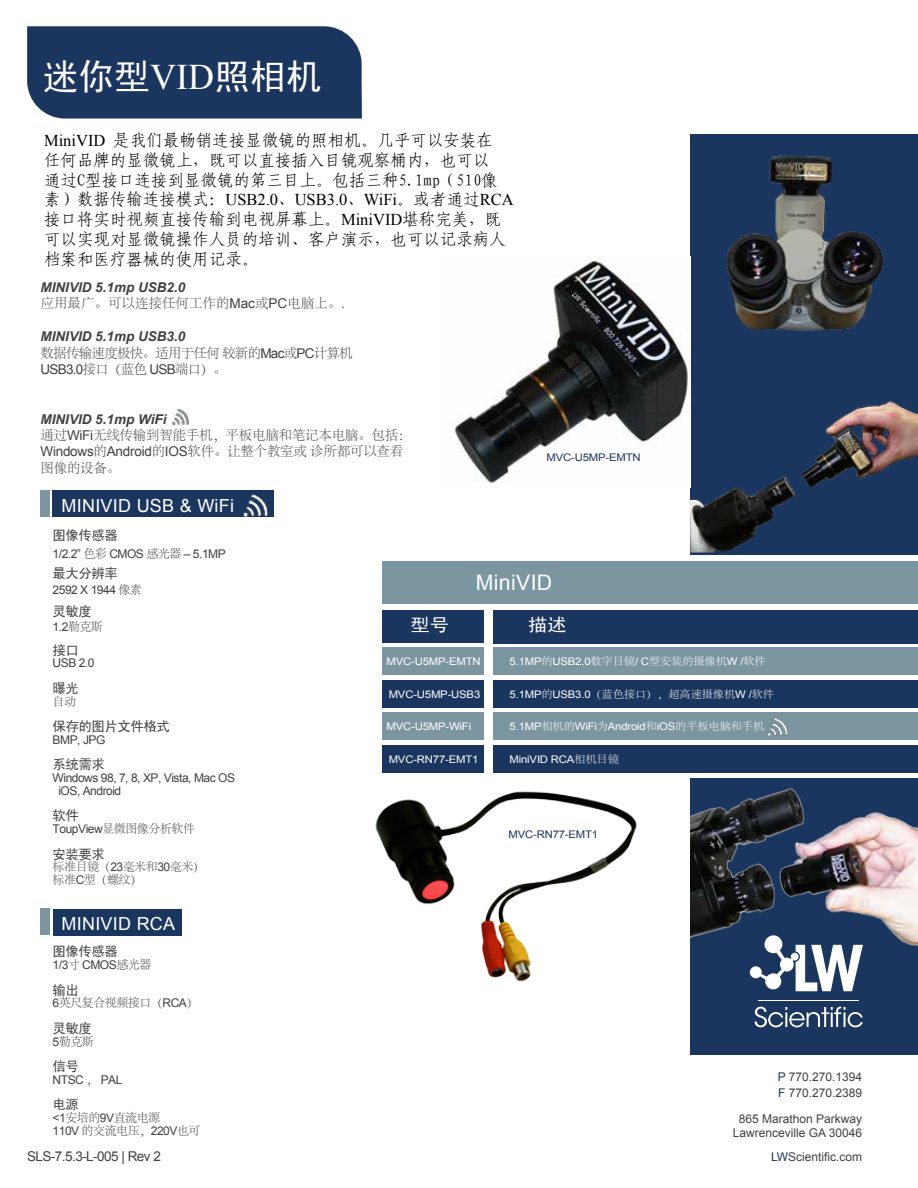
<style>
.page{position:relative;width:918px;height:1188px;background:#fff}
.page>*{position:absolute;margin:0;border:0;box-sizing:border-box;transform-origin:0 0}
.t1{font:36px "Sim Hei";color:#fff}
.t2{font:21.45px "Arial";letter-spacing:.015em;color:#fff}
.t3{font:18px "Arial";letter-spacing:.015em;color:#fff}
.t4{font:18px "Sim Hei";color:#fff;scale:1.08 1}
.t5{font:16.5px/19.8px "Fang Song GB2312";color:#000}
.t6{font:16.5px "Times New Roman";color:#000}
.t7{font:300 13.5px/16.2px "Adobe Song Std";letter-spacing:-.02em;color:#404041}
.t8{font:italic 700 13.5px "Arial";color:#404041}
.t9{font:13.5px "Sim Hei";letter-spacing:-.04em;color:#404041}
.t10{font:13.5px "Arial";letter-spacing:-.04em;color:#404041}
.t11{font:300 13.5px "Adobe Song Std";letter-spacing:-.055em;color:#404041}
.t12{font:300 13.5px "Adobe Song Std";color:#404041}
.t13{font:12px/12.8px "Arial";letter-spacing:-.04em;color:#404041}
.t14{font:12px/16.5px "Arial";color:#404041}
.t15{font:300 12px/12.8px "Adobe Song Std";letter-spacing:-.04em;color:#404041}
.t16{font:10.5px "Arial";letter-spacing:-.015em;color:#fff;scale:1.08 1}
.t17{font:300 10.5px "Adobe Song Std";letter-spacing:-.015em;color:#fff;scale:1.08 1}
.t18{font:10.5px "Arial";letter-spacing:-.015em;color:#1b365e;scale:1.08 1}
.s1{font-family:"Times New Roman"}
.s2{font-family:"Fang Song GB2312"}
.s3{font-family:"Arial";font-weight:400}
.s4{font-family:"Adobe Song Std";font-weight:300}
.s5{color:#1b365e}
</style>
<div class="page">
<div style="left:53px;top:490px;width:221px;height:27px;background:#1b365e"></div>
<div style="left:690px;top:778px;width:228px;height:276px;background:#1b365e"></div>
<div style="left:690px;top:134px;width:228px;height:421px;background:#1b365e"></div>
<div style="left:493px;top:610px;width:425px;height:33px;background:#1b365e"></div>
<div style="left:493px;top:647px;width:425px;height:28px;background:#7c96a1"></div>
<div style="left:382px;top:647px;width:102px;height:28px;background:#7c96a1"></div>
<div style="left:382px;top:610px;width:102px;height:33px;background:#1b365e"></div>
<svg style="left:755px;top:1007px;width:108px;height:20px"></svg>
<hr style="left:759px;top:1000px;width:100px;height:1px;background:#fff">
<svg style="left:749px;top:950px;width:113px;height:41px"></svg>
<div style="left:382px;top:562px;width:536px;height:42px;background:#7c96a1"></div>
<div style="left:40px;top:490px;width:10px;height:27px;background:#7c96a1"></div>
<div style="left:27px;top:26px;width:335px;height:93px;background:#1b365e"></div>
<div style="left:493px;top:680px;width:425px;height:28px;background:#1b365e"></div>
<div style="left:382px;top:680px;width:102px;height:28px;background:#1b365e"></div>
<div style="left:53px;top:909px;width:129px;height:27px;background:#1b365e"></div>
<div style="left:40px;top:909px;width:10px;height:26px;background:#7c96a1"></div>
<img style="left:453px;top:257px;width:237px;height:227px">
<img style="left:690px;top:788px;width:228px;height:162px">
<img style="left:375px;top:791px;width:262px;height:191px">
<div style="left:493px;top:712px;width:425px;height:28px;background:#7c96a1"></div>
<div style="left:382px;top:712px;width:102px;height:28px;background:#7c96a1"></div>
<div style="left:493px;top:745px;width:425px;height:28px;background:#1b365e"></div>
<div style="left:382px;top:745px;width:102px;height:28px;background:#1b365e"></div>
<img style="left:726px;top:155px;width:158px;height:176px">
<img style="left:690px;top:398px;width:228px;height:155px">
<img style="left:243px;top:494px;width:25px;height:24px">
<img style="left:768px;top:718px;width:19px;height:19px">
<img style="left:172px;top:409px;width:17px;height:17px">
<h1 class="t1" style="left:42px;top:58px;width:281px">迷你型<span class="s1">VID</span>照相机</h1>
<p class="t5" style="left:44px;top:130px;width:455px"><span class="s1">MiniVID</span> 是我们最畅销连接显微镜的照相机。几乎可以安装在任何品牌的显微镜上，既可以直接插入目镜观察桶内，也可以通过C型接口连接到显微镜的第三目上。包括三种5.1mp（510像</p>
<p class="t6" style="left:44px;top:189px;width:471px"><span class="s2">素）数据传输连接模式：</span>USB2.0<span class="s2">、</span>USB3.0<span class="s2">、</span>WiFi<span class="s2">。或者通过</span>RCA</p>
<p class="t5" style="left:44px;top:209px;width:463px">接口将实时视频直接传输到电视屏幕上。<span class="s1">MiniVID</span>堪称完美，既可以实现对显微镜操作人员的培训、客户演示，也可以记录病人档案和医疗器械的使用记录。</p>
<p class="t8" style="left:41px;top:278px;width:146px">MINIVID 5.1mp USB2.0</p>
<p class="t12" style="left:41px;top:296px;width:306px">应用最广。可以连接任何工作的<span class="s3">Mac</span>或<span class="s3">PC</span>电脑上。<span class="s3">.</span></p>
<p class="t8" style="left:41px;top:328px;width:146px">MINIVID 5.1mp USB3.0</p>
<p class="t11" style="left:41px;top:345px;width:314px">数据传输速度极快。适用于任何较新的<span class="s3">Mac</span>或<span class="s3">PC</span>计算机</p>
<p class="t10" style="left:41px;top:360px;width:188px">USB3.0<span class="s4">接口（蓝色</span> USB<span class="s4">端口）。</span></p>
<p class="t8" style="left:41px;top:410px;width:127px">MINIVID 5.1mp WiFi</p>
<p class="t7" style="left:41px;top:428px;width:372px">通过<span class="s3">WiFi</span>无线传输到智能手机，平板电脑和笔记本电脑。包括：<br><span class="s3">Windows</span>的<span class="s3">Android</span>的<span class="s3">IOS</span>软件。让整个教室或诊所都可以查看图像的设备。</p>
<p class="t18" style="left:547px;top:450px;width:89px">MVC-U5MP-EMTN</p>
<p class="t3" style="left:62px;top:494px;width:174px">MINIVID USB &amp; WiFi</p>
<p class="t9" style="left:53px;top:528px;width:67px">图像传感器</p>
<p class="t13" style="left:53px;top:548px;width:175px">1/2.2” <span class="s4">色彩</span> CMOS <span class="s4">感光器</span> – 5.1MP</p>
<p class="t9" style="left:53px;top:567px;width:67px">最大分辨率</p>
<p class="t13" style="left:53px;top:584px;width:91px">2592 X 1944 <span class="s4">像素</span></p>
<p class="t9" style="left:53px;top:605px;width:41px">灵敏度</p>
<p class="t13" style="left:53px;top:621px;width:52px">1.2<span class="s4">勒克斯</span></p>
<p class="t9" style="left:53px;top:643px;width:28px">接口</p>
<p class="t13" style="left:53px;top:657px;width:43px">USB 2.0</p>
<p class="t9" style="left:53px;top:681px;width:28px">曝光</p>
<p class="t15" style="left:53px;top:695px;width:25px">自动</p>
<p class="t9" style="left:53px;top:720px;width:119px">保存的图片文件格式</p>
<p class="t13" style="left:53px;top:734px;width:54px">BMP, JPG</p>
<p class="t9" style="left:53px;top:758px;width:54px">系统需求</p>
<p class="t13" style="left:58px;top:772px;width:178px;text-indent:-6px">Windows 98, 7, 8, XP, Vista, Mac OS iOS, Android</p>
<p class="t9" style="left:53px;top:809px;width:28px">软件</p>
<p class="t13" style="left:53px;top:823px;width:144px">ToupView<span class="s4">显微图像分析软件</span></p>
<p class="t9" style="left:53px;top:847px;width:54px">安装要求</p>
<p class="t15" style="left:53px;top:861px;width:154px">标准目镜（<span class="s3">23</span>毫米和<span class="s3">30</span>毫米）标准<span class="s3">C</span>型（螺纹）</p>
<p class="t3" style="left:62px;top:912px;width:115px">MINIVID RCA</p>
<p class="t9" style="left:53px;top:945px;width:67px">图像传感器</p>
<p class="t13" style="left:53px;top:959px;width:100px">1/3<span class="s4">寸</span> CMOS<span class="s4">感光器</span></p>
<p class="t9" style="left:53px;top:983px;width:28px">输出</p>
<p class="t15" style="left:53px;top:997px;width:147px"><span class="s3">6</span>英尺复合视频接口（<span class="s3">RCA</span>）</p>
<p class="t9" style="left:53px;top:1021px;width:41px">灵敏度</p>
<p class="t15" style="left:53px;top:1035px;width:43px"><span class="s3">5</span>勒克斯</p>
<p class="t9" style="left:53px;top:1059px;width:28px">信号</p>
<p class="t13" style="left:53px;top:1073px;width:71px">NTSC <span class="s4">，</span> PAL</p>
<p class="t9" style="left:53px;top:1098px;width:28px">电源</p>
<p class="t15" style="left:53px;top:1112px;width:109px"><span class="s3">&lt;1</span>安培的<span class="s3">9V</span>直流电源</p>
<p class="t13" style="left:53px;top:1124px;width:149px">110V <span class="s4">的交流电压，</span>220V<span class="s4">也可</span></p>
<p class="t10" style="left:27px;top:1147px;width:135px">SLS-7.5.3-L-005 | Rev 2</p>
<h2 class="t2" style="left:476px;top:569px;width:78px">MiniVID</h2>
<p class="t4" style="left:410px;top:615px;width:37px">型号</p>
<p class="t4" style="left:528px;top:615px;width:37px">描述</p>
<p class="t16" style="left:387px;top:655px;width:89px">MVC-U5MP-EMTN</p>
<p class="t16" style="left:510px;top:655px;width:239px">5.1MP<span class="s4">的</span>USB2.0<span class="s4">数字目镜</span>/ C<span class="s4">型安装的摄像机</span>W /<span class="s4">软件</span></p>
<p class="t16" style="left:389px;top:687px;width:86px">MVC-U5MP-USB3</p>
<p class="t17" style="left:510px;top:688px;width:246px"><span class="s3">5.1MP</span>的<span class="s3">USB3.0</span>（蓝色接口），超高速摄像机<span class="s3">W /</span>软件</p>
<p class="t16" style="left:387px;top:720px;width:80px">MVC-U5MP-WiFi</p>
<p class="t16" style="left:510px;top:720px;width:237px">5.1MP<span class="s4">相机的</span>WiFi<span class="s4">为</span>Android<span class="s4">和</span>iOS<span class="s4">的平板电脑和手机</span></p>
<p class="t16" style="left:389px;top:753px;width:85px">MVC-RN77-EMT1</p>
<p class="t16" style="left:510px;top:753px;width:103px">MiniVID RCA<span class="s4">相机目镜</span></p>
<p class="t18" style="left:509px;top:827px;width:85px">MVC-RN77-EMT1</p>
<p class="t14" style="left:778px;top:1068px;width:86px"><span class="s5">P</span> 770.270.1394<br><span class="s5">F</span> 770.270.2389</p>
<p class="t14" style="left:733px;top:1111px;width:131px;line-height:14.4px;text-align:center">865 Marathon Parkway<br>Lawrenceville GA 30046</p>
<p class="t14" style="left:771px;top:1148px;width:93px"><span class="s5">LW</span>Scientific.com</p>
</div>
